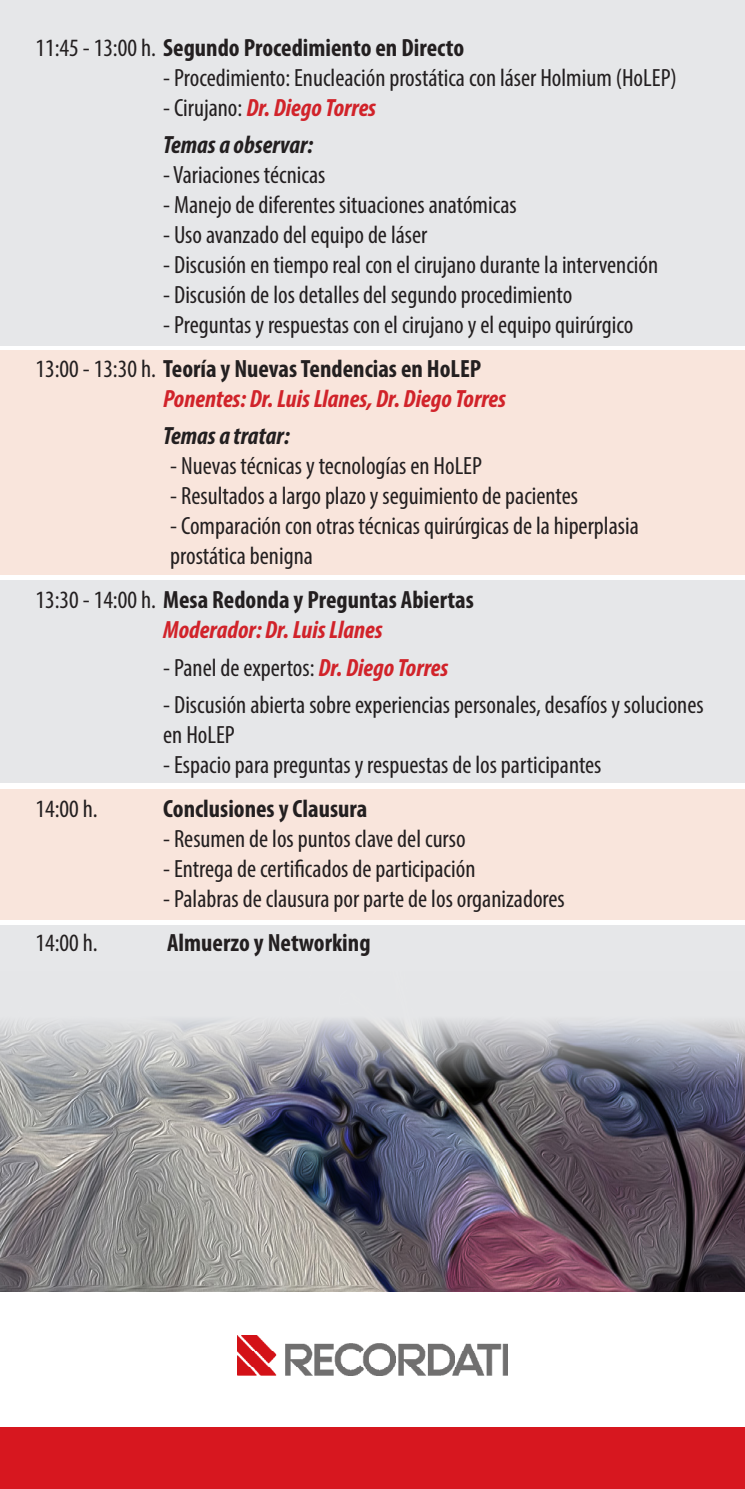
<style>
.page{position:relative;width:745px;height:1489px;background:#fff}
.page>*{position:absolute;margin:0;border:0;box-sizing:border-box;transform-origin:0 0}
.t1{font:condensed 25px/30px "Myriad Pro";color:#231f20}
.t2{font:700 condensed 25px "Myriad Pro";color:#231f20}
.t3{font:italic 700 condensed 25px "Myriad Pro";color:#d1232a}
.t4{font:italic 700 condensed 25px "Myriad Pro";color:#231f20}
.s1{font-weight:400}
.s2{font-weight:400;font-style:normal;color:#231f20}
.s3{font-weight:700;font-style:italic;color:#d1232a}
</style>
<div class="page">
<div style="left:0;top:924px;width:744px;height:203px;background:#e6e7e9"></div>
<img style="left:0;top:1019px;width:744px;height:271px">
<div style="left:0;top:351px;width:744px;height:224px;background:#f9e5dc"></div>
<div style="left:0;top:788px;width:744px;height:131px;background:#f9e5dc"></div>
<div style="left:0;top:0;width:744px;height:345px;background:#e6e7e9"></div>
<div style="left:0;top:580px;width:744px;height:203px;background:#e6e7e9"></div>
<div style="left:0;top:1427px;width:744px;height:61px;background:#d7171f"></div>
<img style="left:237px;top:1335px;width:270px;height:40px">
<p class="t2" style="left:35px;top:32px;width:430px"><span class="s1">11:45 - 13:00 h.</span> Segundo Procedimiento en Directo</p>
<p class="t1" style="left:163px;top:62px;width:515px">- Procedimiento: Enucleación prostática con láser Holmium (HoLEP)</p>
<p class="t3" style="left:163px;top:92px;width:214px"><span class="s2">- Cirujano:</span> Dr. Diego Torres</p>
<p class="t4" style="left:163px;top:129px;width:151px">Temas a observar:</p>
<p class="t1" style="left:163px;top:159px;width:164px">- Variaciones técnicas</p>
<p class="t1" style="left:163px;top:189px;width:355px">- Manejo de diferentes situaciones anatómicas</p>
<p class="t1" style="left:163px;top:219px;width:265px">- Uso avanzado del equipo de láser</p>
<p class="t1" style="left:163px;top:249px;width:496px">- Discusión en tiempo real con el cirujano durante la intervención</p>
<p class="t1" style="left:163px;top:279px;width:410px">- Discusión de los detalles del segundo procedimiento</p>
<p class="t1" style="left:163px;top:309px;width:471px">- Preguntas y respuestas con el cirujano y el equipo quirúrgico</p>
<p class="t2" style="left:35px;top:353px;width:447px"><span class="s1">13:00 - 13:30 h.</span> Teoría y Nuevas Tendencias en HoLEP</p>
<p class="t3" style="left:163px;top:383px;width:344px">Ponentes: Dr. Luis Llanes, Dr. Diego Torres</p>
<p class="t4" style="left:163px;top:420px;width:128px">Temas a tratar:</p>
<p class="t1" style="left:170px;top:450px;width:313px">- Nuevas técnicas y tecnologías en HoLEP</p>
<p class="t1" style="left:170px;top:480px;width:409px">- Resultados a largo plazo y seguimiento de pacientes</p>
<p class="t1" style="left:170px;top:510px;width:469px">- Comparación con otras técnicas quirúrgicas de la hiperplasia prostática benigna</p>
<p class="t2" style="left:35px;top:584px;width:439px"><span class="s1">13:30 - 14:00 h.</span> Mesa Redonda y Preguntas Abiertas</p>
<p class="t3" style="left:163px;top:614px;width:221px">Moderador: Dr. Luis Llanes</p>
<p class="t1" style="left:163px;top:652px;width:286px">- Panel de expertos: <span class="s3">Dr. Diego Torres</span></p>
<p class="t1" style="left:163px;top:689px;width:541px">- Discusión abierta sobre experiencias personales, desafíos y soluciones en HoLEP</p>
<p class="t1" style="left:163px;top:749px;width:439px">- Espacio para preguntas y respuestas de los participantes</p>
<p class="t1" style="left:35px;top:793px;width:64px">14:00 h.</p>
<p class="t2" style="left:163px;top:793px;width:205px">Conclusiones y Clausura</p>
<p class="t1" style="left:163px;top:823px;width:304px">- Resumen de los puntos clave del curso</p>
<p class="t1" style="left:163px;top:853px;width:313px">- Entrega de certificados de participación</p>
<p class="t1" style="left:163px;top:883px;width:403px">- Palabras de clausura por parte de los organizadores</p>
<p class="t1" style="left:35px;top:927px;width:64px">14:00 h.</p>
<p class="t2" style="left:167px;top:927px;width:205px">Almuerzo y Networking</p>
</div>
